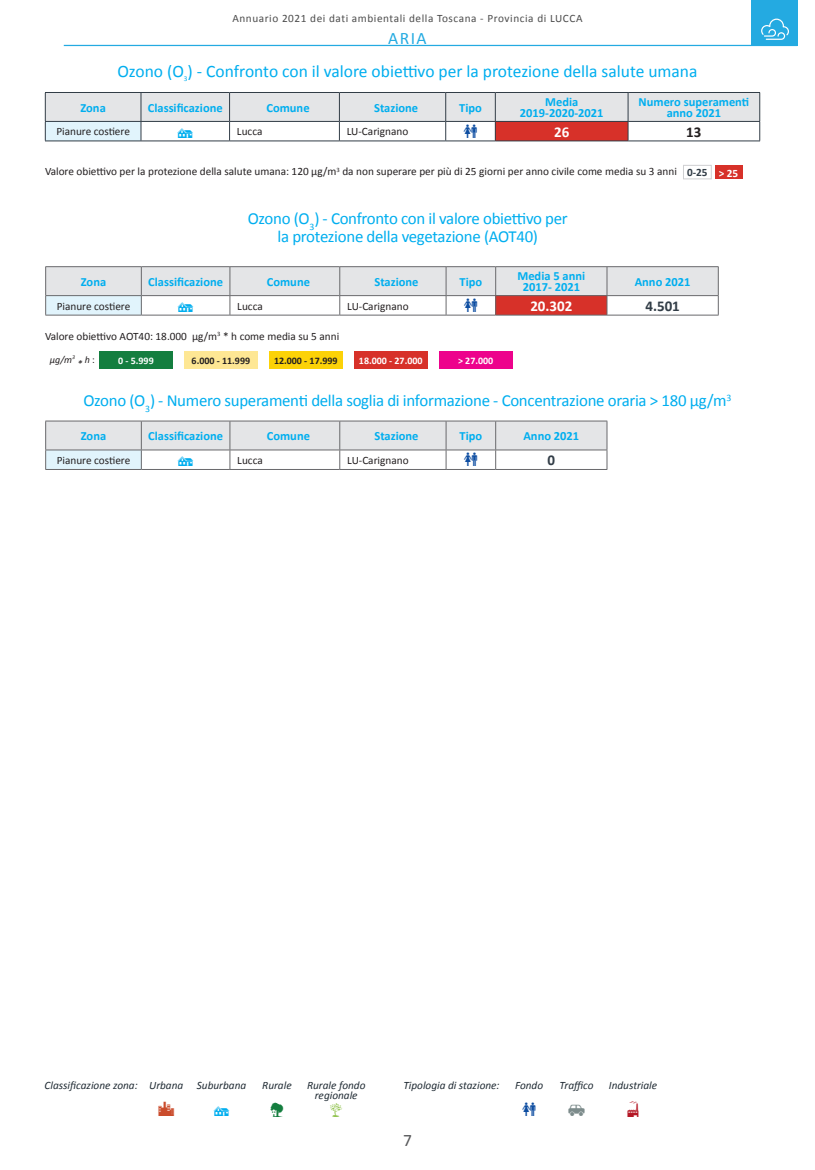
<style>
.page{position:relative;width:815px;height:1170px;background:#fff}
.page>*{position:absolute;margin:0;border:0;box-sizing:border-box;transform-origin:0 0}
.t1{font:23.75px "Little City 2000";color:#00aeef}
.t2{font:22.5px "Pictogramz by marioz";color:#7c8b8b}
.t3{font:22.5px "Ecology";color:#b41725}
.t4{font:20px "Little City 2000";color:#147e3f}
.t5{font:20px "Ecology";color:#8bc045}
.t6{font:17.5px "Calibri";color:#00aeef}
.t7{font:17.5px "Calibri";color:#24aae1}
.t8{font:17.5px "Calibri";color:#57585a}
.t9{font:17.5px "Little City 2000";color:#ca4c2c}
.t10{font:16.88px/17.5px "Calibri";letter-spacing:-.02em;color:#00aeef;text-align:center}
.t11{font:15px "Glyphyx Two NF";color:#0d4da1}
.t12{font:700 15px "Calibri";color:#fff}
.t13{font:700 15px "Calibri";color:#323d47}
.t14{font:700 15px "Calibri";color:#231f20}
.t15{font:700 12.5px/11.2px "Calibri";color:#00aeef;text-align:center}
.t16{font:11.25px "Calibri";color:#231f20}
.t17{font:italic 11.25px/10px "Calibri";color:#202b34;text-align:center}
.t18{font:11.25px "Calibri";letter-spacing:.05em;color:#4c4c4c}
.t19{font:700 11.25px "Calibri";color:#323d47}
.t20{font:700 11.25px "Calibri";color:#fff}
.t21{font:700 10px "Calibri";color:#fff}
.t22{font:700 10px "Calibri";color:#231f20}
.t23{font:italic 10px "Calibri";color:#231f20}
.t24{font:7.25px "Calibri";color:#00aeef}
.t25{font:italic 5.88px "Calibri";color:#231f20}
</style>
<div class="page">
<hr style="left:64px;top:45px;width:733px;height:1px;background:#24aae1">
<div style="left:751px;top:0;width:46px;height:46px;background:#24aae1"></div>
<svg style="left:761px;top:19px;width:28px;height:21px"></svg>
<hr style="left:45px;top:141px;width:96px;height:1px;background:#323d47">
<svg style="left:45px;top:92px;width:715px;height:49px"></svg>
<hr style="left:141px;top:141px;width:89px;height:1px;background:#323d47">
<hr style="left:230px;top:141px;width:109px;height:1px;background:#323d47">
<hr style="left:339px;top:141px;width:107px;height:1px;background:#323d47">
<hr style="left:446px;top:141px;width:49px;height:1px;background:#323d47">
<hr style="left:495px;top:141px;width:133px;height:1px;background:#323d47">
<hr style="left:628px;top:141px;width:132px;height:1px;background:#323d47">
<hr style="left:45px;top:266px;width:96px;height:1px;background:#69696c">
<hr style="left:141px;top:266px;width:89px;height:1px;background:#69696c">
<hr style="left:230px;top:266px;width:110px;height:1px;background:#69696c">
<hr style="left:340px;top:266px;width:106px;height:1px;background:#69696c">
<hr style="left:446px;top:266px;width:50px;height:1px;background:#69696c">
<hr style="left:496px;top:266px;width:111px;height:1px;background:#69696c">
<hr style="left:607px;top:266px;width:112px;height:1px;background:#69696c">
<hr style="left:45px;top:315px;width:96px;height:1px;background:#69696c">
<svg style="left:45px;top:267px;width:674px;height:48px"></svg>
<hr style="left:141px;top:315px;width:89px;height:1px;background:#69696c">
<hr style="left:230px;top:315px;width:110px;height:1px;background:#69696c">
<hr style="left:340px;top:315px;width:106px;height:1px;background:#69696c">
<hr style="left:446px;top:315px;width:50px;height:1px;background:#69696c">
<hr style="left:496px;top:315px;width:111px;height:1px;background:#69696c">
<hr style="left:607px;top:315px;width:112px;height:1px;background:#69696c">
<div style="left:683px;top:165px;width:29px;height:14px;border:1px solid #cecfd1"></div>
<div style="left:715px;top:165px;width:28px;height:14px;background:#d73129"></div>
<div style="left:99px;top:351px;width:74px;height:18px;background:#147e3f"></div>
<div style="left:184px;top:351px;width:73px;height:18px;background:#fee794"></div>
<div style="left:269px;top:351px;width:73px;height:18px;background:#fcd207"></div>
<div style="left:354px;top:351px;width:73px;height:18px;background:#d73129"></div>
<div style="left:439px;top:351px;width:73px;height:18px;background:#ed028c"></div>
<hr style="left:45px;top:420px;width:96px;height:1px;background:#69696c">
<hr style="left:141px;top:420px;width:89px;height:1px;background:#69696c">
<hr style="left:230px;top:420px;width:110px;height:1px;background:#69696c">
<hr style="left:340px;top:420px;width:106px;height:1px;background:#69696c">
<hr style="left:446px;top:420px;width:50px;height:1px;background:#69696c">
<hr style="left:496px;top:420px;width:111px;height:1px;background:#69696c">
<hr style="left:45px;top:469px;width:96px;height:1px;background:#69696c">
<svg style="left:45px;top:421px;width:563px;height:48px"></svg>
<hr style="left:141px;top:469px;width:89px;height:1px;background:#69696c">
<hr style="left:230px;top:469px;width:110px;height:1px;background:#69696c">
<hr style="left:340px;top:469px;width:106px;height:1px;background:#69696c">
<hr style="left:446px;top:469px;width:50px;height:1px;background:#69696c">
<hr style="left:496px;top:469px;width:111px;height:1px;background:#69696c">
<p class="t18" style="left:232px;top:12px;width:352px">Annuario 2021 dei dati ambientali della Toscana - Provincia di LUCCA</p>
<h3 class="t7" style="left:388px;top:27px;width:40px">ARIA</h3>
<p class="t6" style="left:117px;top:60px;width:582px">Ozono (O ) - Confronto con il valore obiettivo per la protezione della salute umana</p>
<p class="t24" style="left:184px;top:74px;width:5px">3</p>
<p class="t15" style="left:80px;top:102px;width:27px">Zona</p>
<p class="t15" style="left:148px;top:102px;width:76px">Classificazione</p>
<p class="t15" style="left:266px;top:102px;width:45px">Comune</p>
<p class="t15" style="left:374px;top:102px;width:46px">Stazione</p>
<p class="t15" style="left:459px;top:102px;width:24px">Tipo</p>
<p class="t15" style="left:520px;top:96px;width:85px">Media<br>2019-2020-2021</p>
<p class="t15" style="left:639px;top:96px;width:112px">Numero superamenti anno 2021</p>
<p class="t16" style="left:56px;top:124px;width:75px">Pianure costiere</p>
<p class="t1" style="left:177px;top:115px;width:18px">=</p>
<p class="t16" style="left:237px;top:124px;width:27px">Lucca</p>
<p class="t16" style="left:347px;top:124px;width:63px">LU-Carignano</p>
<p class="t11" style="left:464px;top:124px;width:15px">12</p>
<p class="t12" style="left:554px;top:122px;width:17px">26</p>
<p class="t14" style="left:686px;top:122px;width:17px">13</p>
<p class="t16" style="left:45px;top:164px;width:633px">Valore obiettivo per la protezione della salute umana: 120 μg/m<sup>3</sup> da non superare per più di 25 giorni per anno civile come media su 3 anni</p>
<p class="t19" style="left:687px;top:165px;width:22px">0-25</p>
<p class="t20" style="left:719px;top:166px;width:21px">&gt; 25</p>
<p class="t10" style="left:248px;top:210px;width:321px">Ozono (O<sub>3</sub>) - Confronto con il valore obiettivo per la protezione della vegetazione (AOT40)</p>
<p class="t15" style="left:81px;top:276px;width:27px">Zona</p>
<p class="t15" style="left:148px;top:276px;width:76px">Classificazione</p>
<p class="t15" style="left:267px;top:276px;width:45px">Comune</p>
<p class="t15" style="left:374px;top:276px;width:46px">Stazione</p>
<p class="t15" style="left:460px;top:276px;width:24px">Tipo</p>
<p class="t15" style="left:517px;top:270px;width:69px">Media 5 anni<br>2017- 2021</p>
<p class="t15" style="left:635px;top:276px;width:57px">Anno 2021</p>
<p class="t16" style="left:57px;top:299px;width:75px">Pianure costiere</p>
<p class="t1" style="left:178px;top:290px;width:18px">=</p>
<p class="t16" style="left:237px;top:299px;width:27px">Lucca</p>
<p class="t16" style="left:347px;top:299px;width:63px">LU-Carignano</p>
<p class="t11" style="left:464px;top:298px;width:15px">12</p>
<p class="t12" style="left:530px;top:296px;width:44px">20.302</p>
<p class="t13" style="left:645px;top:296px;width:36px">4.501</p>
<p class="t16" style="left:45px;top:328px;width:296px">Valore obiettivo AOT40: 18.000 μg/m<sup>3</sup> * h come media su 5 anni</p>
<p class="t23" style="left:50px;top:352px;width:24px">μg/m</p>
<p class="t21" style="left:118px;top:354px;width:37px">0 - 5.999</p>
<p class="t22" style="left:192px;top:354px;width:60px">6.000 - 11.999</p>
<p class="t22" style="left:274px;top:354px;width:65px">12.000 - 17.999</p>
<p class="t21" style="left:359px;top:354px;width:65px">18.000 - 27.000</p>
<p class="t21" style="left:458px;top:354px;width:37px">&gt; 27.000</p>
<p class="t25" style="left:72px;top:353px;width:4px">3</p>
<p class="t23" style="left:77px;top:354px;width:19px">* h <sup>:</sup></p>
<p class="t10" style="left:83px;top:392px;width:650px">Ozono (O<sub>3</sub>) - Numero superamenti della soglia di informazione - Concentrazione oraria &gt; 180 μg/m<sup>3</sup></p>
<p class="t15" style="left:81px;top:430px;width:27px">Zona</p>
<p class="t15" style="left:148px;top:430px;width:76px">Classificazione</p>
<p class="t15" style="left:267px;top:430px;width:45px">Comune</p>
<p class="t15" style="left:374px;top:430px;width:46px">Stazione</p>
<p class="t15" style="left:460px;top:430px;width:24px">Tipo</p>
<p class="t15" style="left:523px;top:430px;width:57px">Anno 2021</p>
<p class="t16" style="left:57px;top:453px;width:75px">Pianure costiere</p>
<p class="t1" style="left:178px;top:444px;width:18px">=</p>
<p class="t16" style="left:237px;top:453px;width:27px">Lucca</p>
<p class="t16" style="left:347px;top:453px;width:63px">LU-Carignano</p>
<p class="t11" style="left:464px;top:452px;width:15px">12</p>
<p class="t13" style="left:548px;top:451px;width:9px">0</p>
<p class="t17" style="left:45px;top:1079px;width:95px">Classificazione zona:</p>
<p class="t17" style="left:149px;top:1079px;width:36px">Urbana</p>
<p class="t17" style="left:197px;top:1079px;width:51px">Suburbana</p>
<p class="t17" style="left:262px;top:1079px;width:31px">Rurale</p>
<p class="t17" style="left:307px;top:1079px;width:60px">Rurale fondo regionale</p>
<p class="t9" style="left:158px;top:1099px;width:17px">k</p>
<p class="t1" style="left:214px;top:1093px;width:18px">=</p>
<p class="t4" style="left:270px;top:1098px;width:15px">V</p>
<p class="t5" style="left:330px;top:1097px;width:15px">5</p>
<p class="t17" style="left:403px;top:1079px;width:98px">Tipologia di stazione:</p>
<p class="t17" style="left:515px;top:1079px;width:30px">Fondo</p>
<p class="t17" style="left:560px;top:1079px;width:36px">Traffico</p>
<p class="t17" style="left:609px;top:1079px;width:50px">Industriale</p>
<p class="t11" style="left:522px;top:1101px;width:15px">12</p>
<p class="t2" style="left:567px;top:1094px;width:20px">i</p>
<p class="t3" style="left:627px;top:1095px;width:13px">$</p>
<h3 class="t8" style="left:403px;top:1129px;width:10px">7</h3>
</div>
